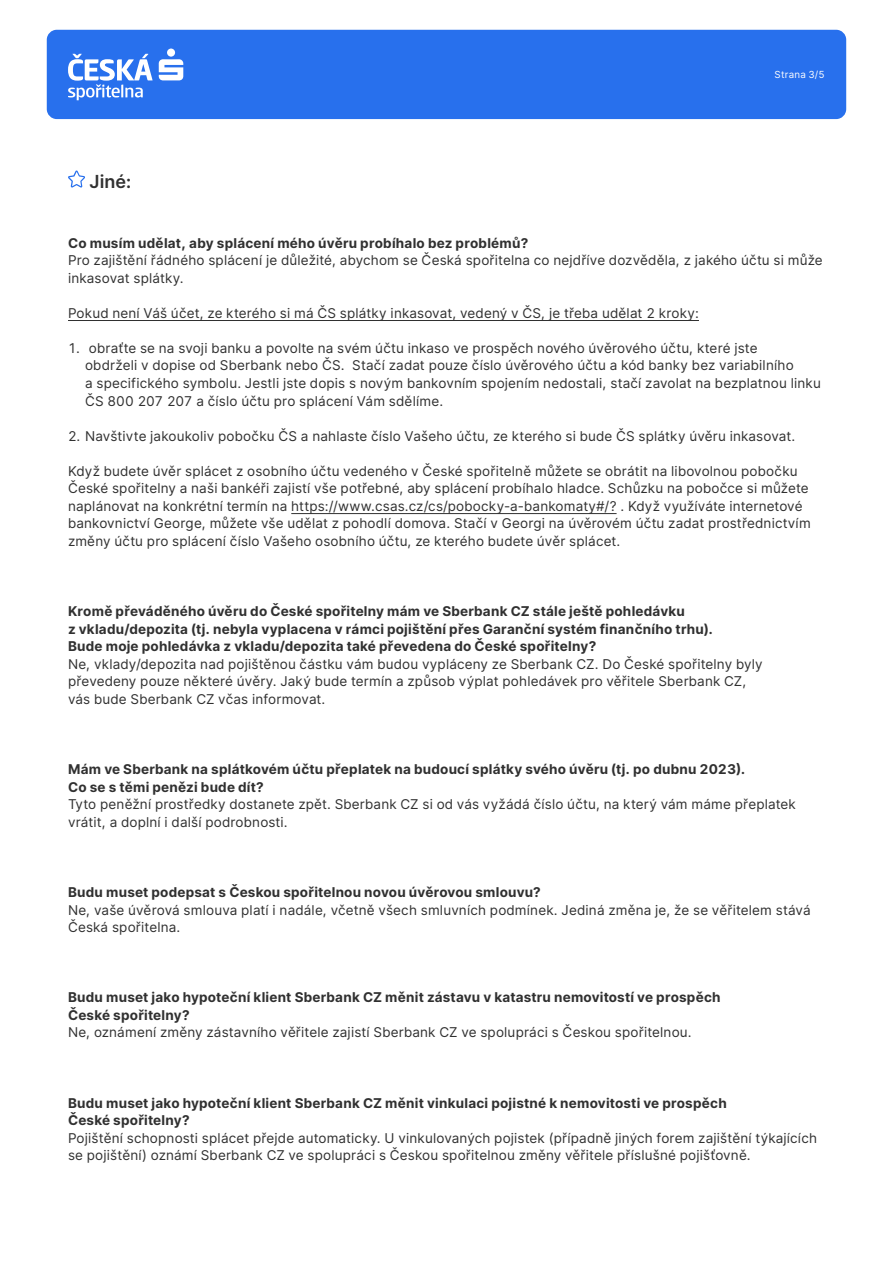
<style>
.page{position:relative;width:893px;height:1263px;background:#fff}
.page>*{position:absolute;margin:0;border:0;box-sizing:border-box;transform-origin:0 0}
.t1{font:600 18px "Inter";color:#303030}
.t2{font:13.5px/17.5px "Inter";letter-spacing:.015em;color:#303030}
.t3{font:700 13.5px/17.5px "Inter";letter-spacing:.015em;color:#303030}
.t4{font:9.75px "Inter";letter-spacing:.025em;color:#fff}
</style>
<div class="page">
<div style="left:47px;top:30px;width:799px;height:89px;background:#2870ed;border-radius:10px"></div>
<svg style="left:159px;top:59px;width:24px;height:21px"></svg>
<div style="left:167px;top:49px;width:8px;height:8px;background:#fff;border-radius:50%"></div>
<svg style="left:68px;top:54px;width:85px;height:46px"></svg>
<hr style="left:68px;top:320px;width:631px;height:1px;background:#303030">
<hr style="left:291px;top:513px;width:326px;height:1px;background:#303030">
<svg style="left:68px;top:170px;width:17px;height:18px"></svg>
<h1 class="t1" style="left:90px;top:168px;width:44px">Jiné:</h1>
<p class="t4" style="left:775px;top:67px;width:52px">Strana 3/5</p>
<p class="t3" style="left:68px;top:233px;width:462px">Co musím udělat, aby splácení mého úvěru probíhalo bez problémů?</p>
<p class="t2" style="left:68px;top:251px;width:756px">Pro zajištění řádného splácení je důležité, abychom se Česká spořitelna co nejdříve dozvěděla, z jakého účtu si může inkasovat splátky.</p>
<p class="t2" style="left:68px;top:304px;width:632px">Pokud není Váš účet, ze kterého si má ČS splátky inkasovat, vedený v ČS, je třeba udělat 2 kroky:</p>
<p class="t2" style="left:85px;top:339px;width:737px;text-indent:-17px">1. obraťte se na svoji banku a povolte na svém účtu inkaso ve prospěch nového úvěrového účtu, které jste<br>obdrželi v dopise od Sberbank nebo ČS. Stačí zadat pouze číslo úvěrového účtu a kód banky bez variabilního<br>a specifického symbolu. Jestli jste dopis s novým bankovním spojením nedostali, stačí zavolat na bezplatnou linku ČS 800 207 207 a číslo účtu pro splácení Vám sdělíme.</p>
<p class="t2" style="left:68px;top:427px;width:729px">2. Navštivte jakoukoliv pobočku ČS a nahlaste číslo Vašeho účtu, ze kterého si bude ČS splátky úvěru inkasovat.</p>
<p class="t2" style="left:68px;top:462px;width:744px">Když budete úvěr splácet z osobního účtu vedeného v České spořitelně můžete se obrátit na libovolnou pobočku České spořitelny a naši bankéři zajistí vše potřebné, aby splácení probíhalo hladce. Schůzku na pobočce si můžete naplánovat na konkrétní termín na https://www.csas.cz/cs/pobocky-a-bankomaty#/? . Když využíváte internetové bankovnictví George, můžete vše udělat z pohodlí domova. Stačí v Georgi na úvěrovém účtu zadat prostřednictvím změny účtu pro splácení číslo Vašeho osobního účtu, ze kterého budete úvěr splácet.</p>
<p class="t3" style="left:68px;top:602px;width:647px">Kromě převáděného úvěru do České spořitelny mám ve Sberbank CZ stále ještě pohledávku<br>z vkladu/depozita (tj. nebyla vyplacena v rámci pojištění přes Garanční systém finančního trhu).<br>Bude moje pohledávka z vkladu/depozita také převedena do České spořitelny?</p>
<p class="t2" style="left:68px;top:655px;width:696px">Ne, vklady/depozita nad pojištěnou částku vám budou vypláceny ze Sberbank CZ. Do České spořitelny byly převedeny pouze některé úvěry. Jaký bude termín a způsob výplat pohledávek pro věřitele Sberbank CZ, vás bude Sberbank CZ včas informovat.</p>
<p class="t3" style="left:68px;top:760px;width:679px">Mám ve Sberbank na splátkovém účtu přeplatek na budoucí splátky svého úvěru (tj. po dubnu 2023).<br>Co se s těmi penězi bude dít?</p>
<p class="t2" style="left:68px;top:795px;width:729px">Tyto peněžní prostředky dostanete zpět. Sberbank CZ si od vás vyžádá číslo účtu, na který vám máme přeplatek vrátit, a doplní i další podrobnosti.</p>
<p class="t3" style="left:68px;top:883px;width:474px">Budu muset podepsat s Českou spořitelnou novou úvěrovou smlouvu?</p>
<p class="t2" style="left:68px;top:901px;width:744px">Ne, vaše úvěrová smlouva platí i nadále, včetně všech smluvních podmínek. Jediná změna je, že se věřitelem stává<br>Česká spořitelna.</p>
<p class="t3" style="left:68px;top:988px;width:654px">Budu muset jako hypoteční klient Sberbank CZ měnit zástavu v katastru nemovitostí ve prospěch<br>České spořitelny?</p>
<p class="t2" style="left:68px;top:1023px;width:625px">Ne, oznámení změny zástavního věřitele zajistí Sberbank CZ ve spolupráci s Českou spořitelnou.</p>
<p class="t3" style="left:68px;top:1093px;width:660px">Budu muset jako hypoteční klient Sberbank CZ měnit vinkulaci pojistné k nemovitosti ve prospěch<br>České spořitelny?</p>
<p class="t2" style="left:68px;top:1129px;width:750px">Pojištění schopnosti splácet přejde automaticky. U vinkulovaných pojistek (případně jiných forem zajištění týkajících se pojištění) oznámí Sberbank CZ ve spolupráci s Českou spořitelnou změny věřitele příslušné pojišťovně.</p>
</div>
